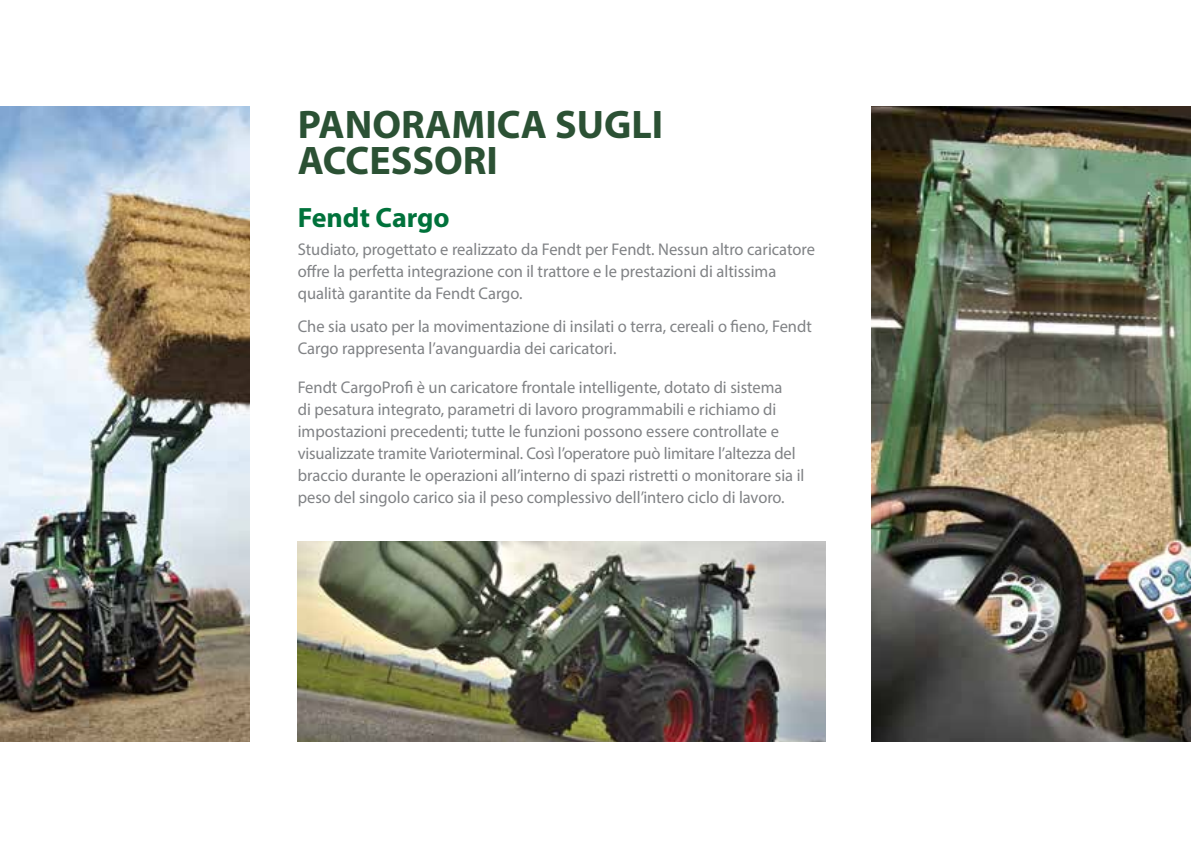
<style>
.page{position:relative;width:1191px;height:842px;background:#fff}
.page>*{position:absolute;margin:0;border:0;box-sizing:border-box;transform-origin:0 0}
.t1{font:700 40px/36px "Myriad Pro";color:#2b5134}
.t2{font:700 28px "Myriad Pro";color:#00723b}
.t3{font:17px/22px "Myriad Pro";color:#808285}
</style>
<div class="page">
<img style="left:0;top:106px;width:249px;height:635px">
<img style="left:298px;top:542px;width:527px;height:199px">
<img style="left:872px;top:106px;width:319px;height:635px">
<h1 class="t1" style="left:298px;top:106px;width:367px">PANORAMICA SUGLI<br>ACCESSORI</h1>
<h2 class="t2" style="left:298px;top:200px;width:153px">Fendt Cargo</h2>
<p class="t3" style="left:298px;top:238px;width:519px">Studiato, progettato e realizzato da Fendt per Fendt. Nessun altro caricatore offre la perfetta integrazione con il trattore e le prestazioni di altissima qualità garantite da Fendt Cargo.</p>
<p class="t3" style="left:298px;top:315px;width:515px">Che sia usato per la movimentazione di insilati o terra, cereali o fieno, Fendt<br>Cargo rappresenta l’avanguardia dei caricatori.</p>
<p class="t3" style="left:298px;top:376px;width:508px">Fendt CargoProfi è un caricatore frontale intelligente, dotato di sistema<br>di pesatura integrato, parametri di lavoro programmabili e richiamo di impostazioni precedenti; tutte le funzioni possono essere controllate e visualizzate tramite Varioterminal. Così l’operatore può limitare l’altezza del braccio durante le operazioni all’interno di spazi ristretti o monitorare sia il peso del singolo carico sia il peso complessivo dell’intero ciclo di lavoro.</p>
</div>
